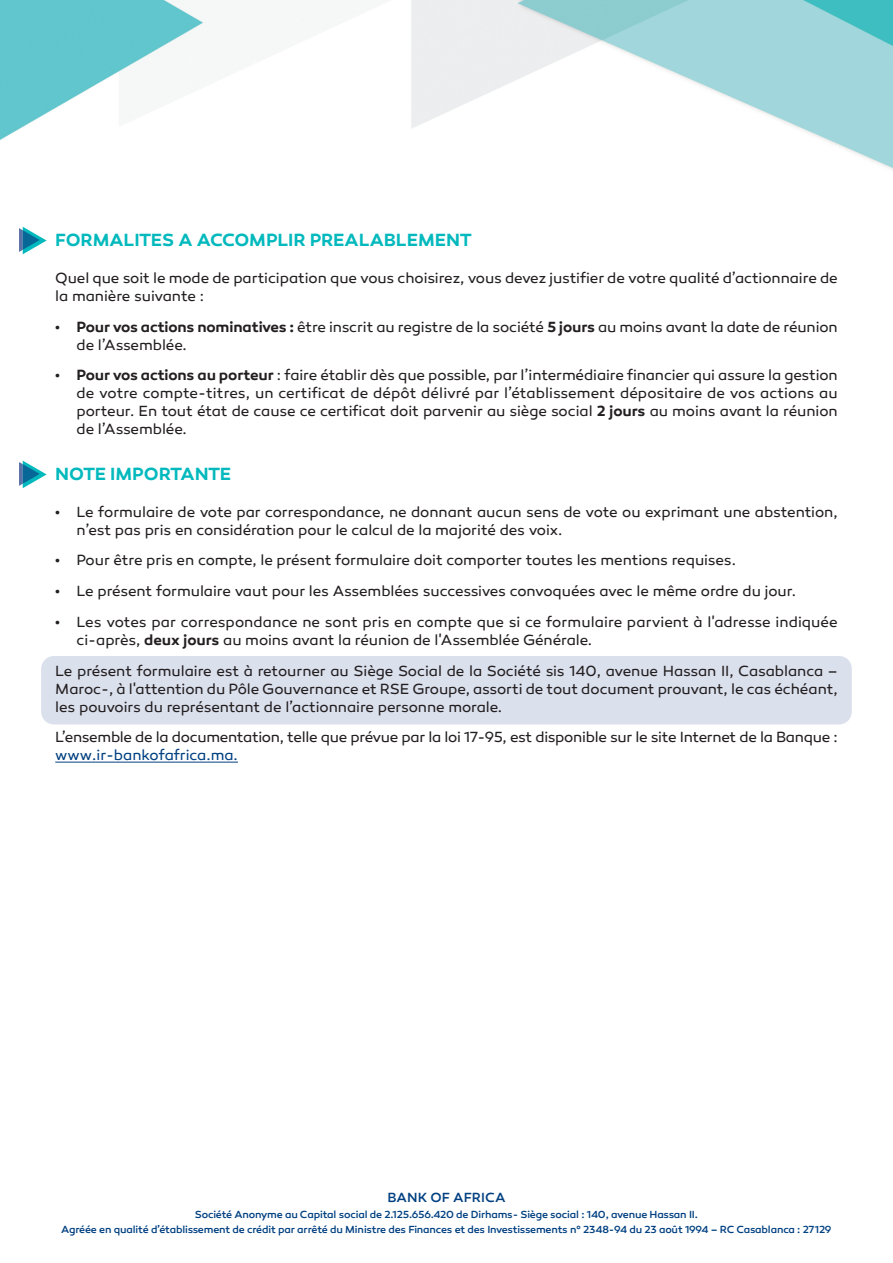
<style>
.page{position:relative;width:893px;height:1263px;background:#fff}
.page>*{position:absolute;margin:0;border:0;box-sizing:border-box;transform-origin:0 0}
.t1{font:600 18px "Canaro";color:#03b9bd}
.t2{font:600 18px "Canaro";letter-spacing:-.02em;color:#03b9bd}
.t3{font:15px/18px "Canaro";letter-spacing:-.005em;color:#231f20}
.t4{font:15px "Canaro";color:#014081}
.t5{font:500 13.5px "Canaro";letter-spacing:.01em;color:#014081}
.t6{font:500 10.5px/14.7px "Canaro";letter-spacing:-.015em;color:#014081;text-align:center}
.s1{font-weight:600}
</style>
<div class="page">
<img style="left:0;top:0;width:893px;height:762px">
<div style="left:41px;top:656px;width:811px;height:68px;background:#dbe0ed;border-radius:13px"></div>
<hr style="left:55px;top:762px;width:183px;height:1px;background:#014081">
<img style="left:19px;top:228px;width:4px;height:24px">
<svg style="left:23px;top:227px;width:24px;height:27px"></svg>
<img style="left:19px;top:462px;width:4px;height:24px">
<svg style="left:23px;top:461px;width:24px;height:27px"></svg>
<p class="t1" style="left:55px;top:234px;width:418px">FORMALITES A ACCOMPLIR PREALABLEMENT</p>
<p class="t3" style="left:55px;top:270px;width:784px">Quel que soit le mode de participation que vous choisirez, vous devez justifier de votre qualité d’actionnaire de la manière suivante :</p>
<p class="t3" style="left:77px;top:319px;width:763px;text-indent:-21px">• <span class="s1">Pour vos actions nominatives :</span> être inscrit au registre de la société <span class="s1">5 jours</span> au moins avant la date de réunion de l’Assemblée.</p>
<p class="t3" style="left:77px;top:368px;width:763px;text-align:justify;text-indent:-21px">• <span class="s1">Pour vos actions au porteur</span> : faire établir dès que possible, par l’intermédiaire financier qui assure la gestion de votre compte-titres, un certificat de dépôt délivré par l’établissement dépositaire de vos actions au porteur. En tout état de cause ce certificat doit parvenir au siège social <span class="s1">2 jours</span> au moins avant la réunion de l’Assemblée.</p>
<p class="t2" style="left:55px;top:468px;width:177px">NOTE IMPORTANTE</p>
<p class="t3" style="left:77px;top:504px;width:763px;text-indent:-21px">• Le formulaire de vote par correspondance, ne donnant aucun sens de vote ou exprimant une abstention, n’est pas pris en considération pour le calcul de la majorité des voix.</p>
<p class="t3" style="left:55px;top:553px;width:682px">• Pour être pris en compte, le présent formulaire doit comporter toutes les mentions requises.</p>
<p class="t3" style="left:55px;top:584px;width:742px">• Le présent formulaire vaut pour les Assemblées successives convoquées avec le même ordre du jour.</p>
<p class="t3" style="left:77px;top:614px;width:763px;text-indent:-21px">• Les votes par correspondance ne sont pris en compte que si ce formulaire parvient à l'adresse indiquée ci-après, <span class="s1">deux jours</span> au moins avant la réunion de l'Assemblée Générale.</p>
<p class="t3" style="left:55px;top:663px;width:784px;text-align:justify">Le présent formulaire est à retourner au Siège Social de la Société sis 140, avenue Hassan II, Casablanca – Maroc-, à l'attention du Pôle Gouvernance et RSE Groupe, assorti de tout document prouvant, le cas échéant, les pouvoirs du représentant de l’actionnaire personne morale.</p>
<p class="t3" style="left:55px;top:730px;width:784px">L’ensemble de la documentation, telle que prévue par la loi 17-95, est disponible sur le site Internet de la Banque :</p>
<p class="t4" style="left:55px;top:750px;width:184px">www.ir-bankofafrica.ma.</p>
<p class="t5" style="left:387px;top:1192px;width:120px">BANK OF AFRICA</p>
<p class="t6" style="left:61px;top:1208px;width:772px">Société Anonyme au Capital social de 2.125.656.420 de Dirhams- Siège social : 140, avenue Hassan II.<br>Agréée en qualité d’établissement de crédit par arrêté du Ministre des Finances et des Investissements n° 2348-94 du 23 août 1994 – RC Casablanca : 27129</p>
</div>
